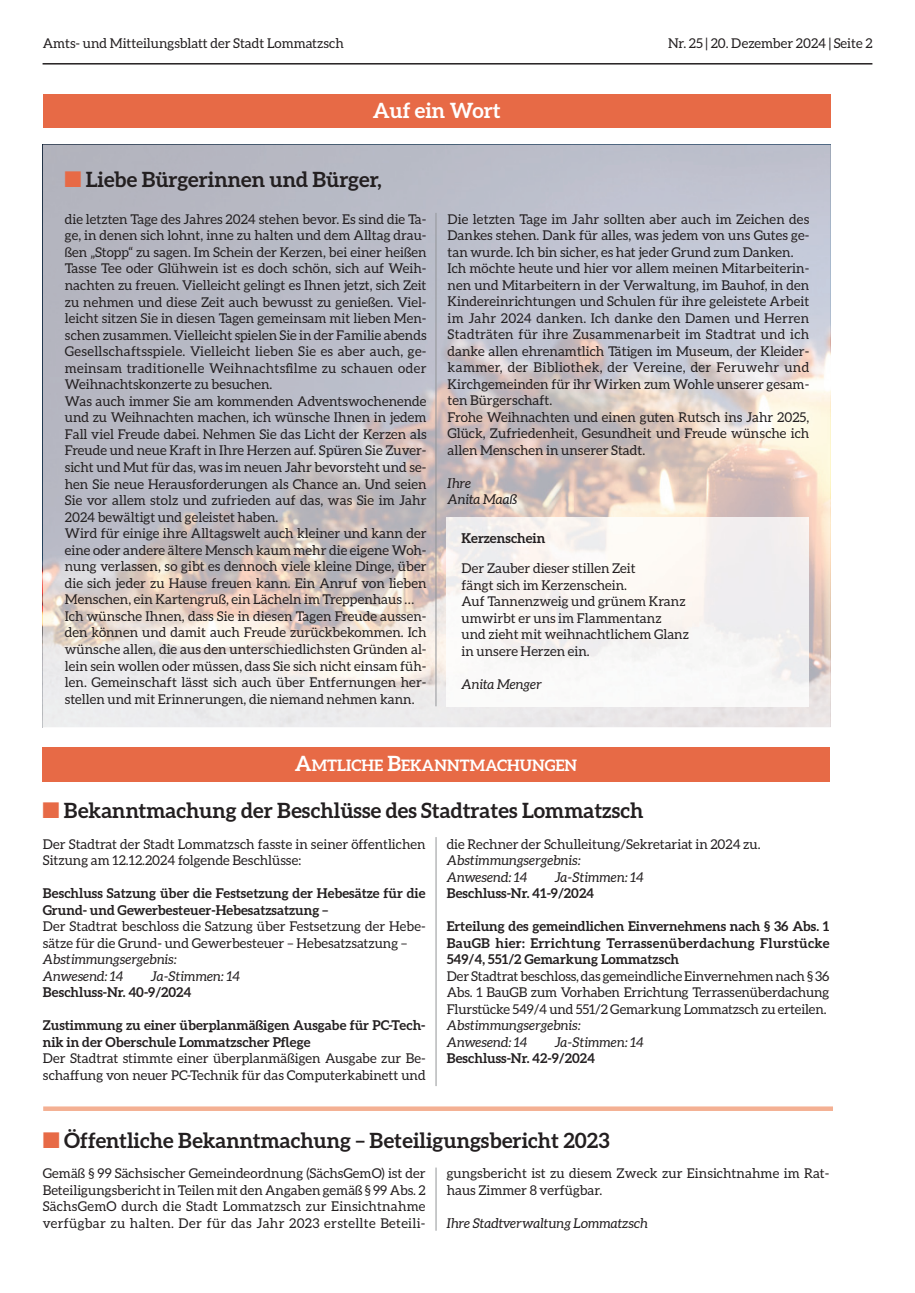
<style>
.page{position:relative;width:915px;height:1293px;background:#fff}
.page>*{position:absolute;margin:0;border:0;box-sizing:border-box;transform-origin:0 0}
.t1{font:700 21px "Aleo";color:#231f20}
.t2{font:700 21px "Aleo";color:#fff}
.t3{font:700 15.75px "Aleo";color:#fff}
.t4{font:13.5px/16.5px "Aleo";color:#231f20}
.t5{font:700 13.5px/16.5px "Aleo";color:#231f20}
.t6{font:italic 13.5px/16.5px "Aleo";color:#231f20}
.s1{color:#e76a46}
.s2{font-size:21px}
</style>
<div class="page">
<svg style="left:43px;top:145px;width:787px;height:582px;background:#cac7cc"></svg>
<img style="left:446px;top:517px;width:361px;height:189px">
<hr style="left:43px;top:63px;width:829px;height:2px;background:#231f20">
<div style="left:43px;top:95px;width:787px;height:33px;background:#e76a46"></div>
<hr style="left:435px;top:213px;width:1px;height:493px;background:#939598">
<div style="left:42px;top:748px;width:787px;height:34px;background:#e76a46"></div>
<hr style="left:435px;top:837px;width:1px;height:249px;background:#939598">
<div style="left:43px;top:1106px;width:789px;height:5px;background:#f4b093"></div>
<hr style="left:435px;top:1167px;width:1px;height:63px;background:#939598">
<p class="t4" style="left:43px;top:36px;width:302px">Amts- und Mitteilungsblatt der Stadt Lommatzsch</p>
<p class="t4" style="left:667px;top:36px;width:206px">Nr. 25 | 20. Dezember 2024 | Seite 2</p>
<h1 class="t2" style="left:372px;top:102px;width:129px">Auf ein Wort</h1>
<h1 class="t1" style="left:64px;top:172px;width:318px"><span class="s1">■</span> Liebe Bürgerinnen und Bürger,</h1>
<p class="t4" style="left:65px;top:212px;width:363px">die letzten Tage des Jahres 2024 stehen bevor. Es sind die Ta&shy;ge, in denen sich lohnt, inne zu halten und dem Alltag drau&shy;ßen „Stopp“ zu sagen. Im Schein der Kerzen, bei einer heißen Tasse Tee oder Glühwein ist es doch schön, sich auf Weih&shy;nachten zu freuen. Vielleicht gelingt es Ihnen jetzt, sich Zeit zu nehmen und diese Zeit auch bewusst zu genießen. Viel&shy;leicht sitzen Sie in diesen Tagen gemeinsam mit lieben Men&shy;schen zusammen. Vielleicht spielen Sie in der Familie abends Gesellschaftsspiele. Vielleicht lieben Sie es aber auch, ge&shy;meinsam traditionelle Weihnachtsfilme zu schauen oder Weihnachtskonzerte zu besuchen.<br>Was auch immer Sie am kommenden Adventswochenende und zu Weihnachten machen, ich wünsche Ihnen in jedem Fall viel Freude dabei. Nehmen Sie das Licht der Kerzen als Freude und neue Kraft in Ihre Herzen auf. Spüren Sie Zuver&shy;sicht und Mut für das, was im neuen Jahr bevorsteht und se&shy;hen Sie neue Herausforderungen als Chance an. Und seien Sie vor allem stolz und zufrieden auf das, was Sie im Jahr 2024 bewältigt und geleistet haben.<br>Wird für einige ihre Alltagswelt auch kleiner und kann der eine oder andere ältere Mensch kaum mehr die eigene Woh&shy;nung verlassen, so gibt es dennoch viele kleine Dinge, über die sich jeder zu Hause freuen kann. Ein Anruf von lieben Menschen, ein Kartengruß, ein Lächeln im Treppenhaus … Ich wünsche Ihnen, dass Sie in diesen Tagen Freude aussen&shy;den können und damit auch Freude zurückbekommen. Ich wünsche allen, die aus den unterschiedlichsten Gründen al&shy;lein sein wollen oder müssen, dass Sie sich nicht einsam füh&shy;len. Gemeinschaft lässt sich auch über Entfernungen her&shy;stellen und mit Erinnerungen, die niemand nehmen kann.</p>
<p class="t4" style="left:447px;top:212px;width:363px">Die letzten Tage im Jahr sollten aber auch im Zeichen des Dankes stehen. Dank für alles, was jedem von uns Gutes ge&shy;tan wurde. Ich bin sicher, es hat jeder Grund zum Danken.<br>Ich möchte heute und hier vor allem meinen Mitarbeiterin&shy;nen und Mitarbeitern in der Verwaltung, im Bauhof, in den Kindereinrichtungen und Schulen für ihre geleistete Arbeit im Jahr 2024 danken. Ich danke den Damen und Herren Stadträten für ihre Zusammenarbeit im Stadtrat und ich danke allen ehrenamtlich Tätigen im Museum, der Kleider&shy;kammer, der Bibliothek, der Vereine, der Feruwehr und Kirchgemeinden für ihr Wirken zum Wohle unserer gesam&shy;ten Bürgerschaft.<br>Frohe Weihnachten und einen guten Rutsch ins Jahr 2025, Glück, Zufriedenheit, Gesundheit und Freude wünsche ich allen Menschen in unserer Stadt.</p>
<p class="t6" style="left:447px;top:476px;width:71px">Ihre<br>Anita Maaß</p>
<p class="t5" style="left:461px;top:531px;width:85px">Kerzenschein</p>
<p class="t4" style="left:461px;top:561px;width:229px">Der Zauber dieser stillen Zeit<br>fängt sich im Kerzenschein.<br>Auf Tannenzweig und grünem Kranz umwirbt er uns im Flammentanz und zieht mit weihnachtlichem Glanz in unsere Herzen ein.</p>
<p class="t6" style="left:461px;top:676px;width:82px">Anita Menger</p>
<p class="t3" style="left:295px;top:759px;width:283px"><span class="s2">A</span>MTLICHE <span class="s2">B</span>EKANNTMACHUNGEN</p>
<h1 class="t1" style="left:43px;top:802px;width:602px"><span class="s1">■</span> Bekanntmachung der Beschlüsse des Stadtrates Lommatzsch</h1>
<p class="t4" style="left:43px;top:836px;width:384px">Der Stadtrat der Stadt Lommatzsch fasste in seiner öffentlichen<br>Sitzung am 12.12.2024 folgende Beschlüsse:</p>
<p class="t5" style="left:43px;top:886px;width:384px">Beschluss Satzung über die Festsetzung der Hebesätze für die<br>Grund- und Gewerbesteuer-Hebesatzsatzung –</p>
<p class="t4" style="left:43px;top:919px;width:384px">Der Stadtrat beschloss die Satzung über Festsetzung der Hebe&shy;sätze für die Grund- und Gewerbesteuer – Hebesatzsatzung –</p>
<p class="t6" style="left:43px;top:952px;width:136px">Abstimmungsergebnis:<br>Anwesend: 14</p>
<p class="t4" style="left:446px;top:836px;width:315px">die Rechner der Schulleitung/Sekretariat in 2024 zu.</p>
<p class="t6" style="left:446px;top:853px;width:136px">Abstimmungsergebnis:<br>Anwesend: 14</p>
<p class="t6" style="left:554px;top:869px;width:90px">Ja-Stimmen: 14</p>
<p class="t5" style="left:446px;top:886px;width:149px">Beschluss-Nr. 41-9/2024</p>
<p class="t5" style="left:446px;top:919px;width:384px;text-align:justify">Erteilung des gemeindlichen Einvernehmens nach § 36 Abs. 1<br>BauGB hier: Errichtung Terrassenüberdachung Flurstücke 549/4, 551/2 Gemarkung Lommatzsch</p>
<p class="t4" style="left:446px;top:968px;width:384px;text-align:justify">Der Stadtrat beschloss, das gemeindliche Einvernehmen nach § 36<br>Abs. 1 BauGB zum Vorhaben Errichtung Terrassenüberdachung Flurstücke 549/4 und 551/2 Gemarkung Lommatzsch zu erteilen.</p>
<p class="t6" style="left:446px;top:1018px;width:136px">Abstimmungsergebnis:<br>Anwesend: 14</p>
<p class="t6" style="left:151px;top:968px;width:90px">Ja-Stimmen: 14</p>
<p class="t5" style="left:43px;top:985px;width:150px">Beschluss-Nr. 40-9/2024</p>
<p class="t5" style="left:43px;top:1018px;width:384px">Zustimmung zu einer überplanmäßigen Ausgabe für PC-Tech&shy;nik in der Oberschule Lommatzscher Pflege</p>
<p class="t4" style="left:43px;top:1051px;width:384px">Der Stadtrat stimmte einer überplanmäßigen Ausgabe zur Be&shy;schaffung von neuer PC-Technik für das Computerkabinett und</p>
<p class="t6" style="left:554px;top:1034px;width:90px">Ja-Stimmen: 14</p>
<p class="t5" style="left:446px;top:1051px;width:150px">Beschluss-Nr. 42-9/2024</p>
<h1 class="t1" style="left:43px;top:1132px;width:568px"><span class="s1">■</span> Öffentliche Bekanntmachung – Beteiligungsbericht 2023</h1>
<p class="t4" style="left:43px;top:1166px;width:384px;text-align:justify">Gemäß § 99 Sächsischer Gemeindeordnung (SächsGemO) ist der Beteiligungsbericht in Teilen mit den Angaben gemäß § 99 Abs. 2<br>SächsGemO durch die Stadt Lommatzsch zur Einsichtnahme verfügbar zu halten. Der für das Jahr 2023 erstellte Beteili-</p>
<p class="t4" style="left:446px;top:1166px;width:384px">gungsbericht ist zu diesem Zweck zur Einsichtnahme im Rat&shy;haus Zimmer 8 verfügbar.</p>
<p class="t6" style="left:446px;top:1216px;width:203px">Ihre Stadtverwaltung Lommatzsch</p>
</div>
